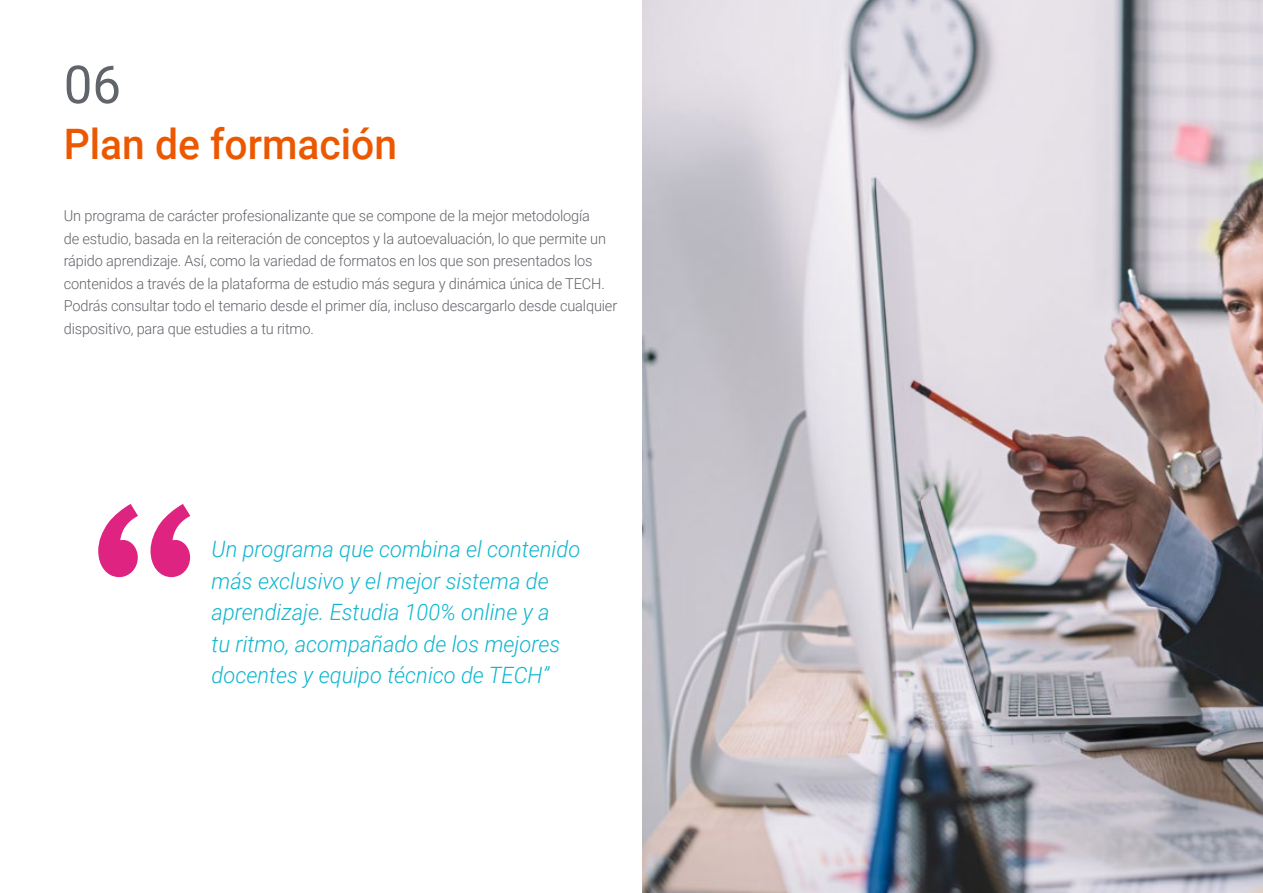
<style>
.page{position:relative;width:1263px;height:893px;background:#fff}
.page>*{position:absolute;margin:0;border:0;box-sizing:border-box;transform-origin:0 0}
.t1{font:52.5px "Roboto";color:#61646a}
.t2{font:500 42px "Roboto";color:#ec5800}
.t3{font:italic 300 22.5px/31.5px "Roboto";color:#0fb6cf}
.t4{font:300 15px/22.5px "Roboto";letter-spacing:-.01em;color:#61646a}
</style>
<div class="page">
<svg style="left:98px;top:504px;width:92px;height:73px"></svg>
<img style="left:642px;top:0;width:621px;height:893px">
<h1 class="t1" style="left:64px;top:48px;width:59px">06</h1>
<h2 class="t2" style="left:64px;top:115px;width:335px">Plan de formación</h2>
<p class="t4" style="left:64px;top:204px;width:555px">Un programa de carácter profesionalizante que se compone de la mejor metodología<br>de estudio, basada en la reiteración de conceptos y la autoevaluación, lo que permite un rápido aprendizaje. Así, como la variedad de formatos en los que son presentados los contenidos a través de la plataforma de estudio más segura y dinámica única de TECH.<br>Podrás consultar todo el temario desde el primer día, incluso descargarlo desde cualquier dispositivo, para que estudies a tu ritmo.</p>
<h3 class="t3" style="left:212px;top:533px;width:370px">Un programa que combina el contenido más exclusivo y el mejor sistema de aprendizaje. Estudia 100% online y a<br>tu ritmo, acompañado de los mejores docentes y equipo técnico de TECH”</h3>
</div>
